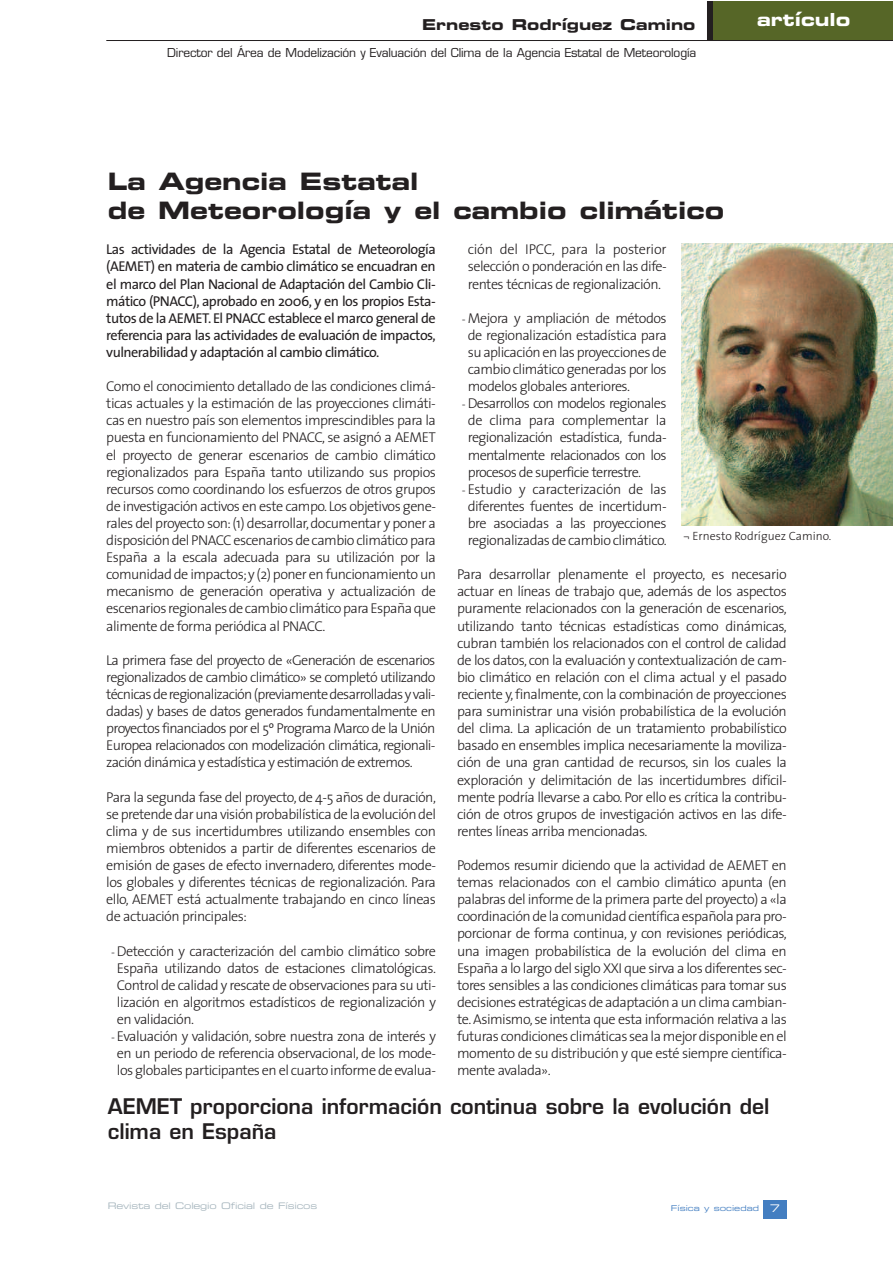
<style>
.page{position:relative;width:893px;height:1263px;background:#fff}
.page>*{position:absolute;margin:0;border:0;box-sizing:border-box;transform-origin:0 0}
.t1{font:24px/28.8px "Eurostile Bold Extended Two";color:#231f20}
.t2{font:600 21px/25.2px "Eurostile";color:#231f20}
.t3{font:18px "Eurostile Bold Extended Two";color:#fff}
.t4{font:15px "Eurostile Bold Extended Two";color:#231f20}
.t5{font:300 14.25px/17.1px "The Sans";letter-spacing:-.035em;color:#231f20;text-align:justify}
.t6{font:14.25px/17.1px "The Sans";letter-spacing:-.035em;color:#231f20;text-align:justify}
.t7{font:12px "Eurostile";letter-spacing:-.015em;color:#231f20}
.t8{font:300 12px "The Sans";color:#231f20}
.t9{font:9px "Eurostile Extended Two";letter-spacing:-.02em;color:#a7b6be}
.t10{font:7.95px "Eurostile Extended Two";color:#437ec1}
.s1{font-size:12px}
.s2{font-size:10.5px;color:#fff}
</style>
<div class="page">
<div style="left:763px;top:1200px;width:24px;height:19px;background:#437ec1"></div>
<img style="left:682px;top:243px;width:210px;height:283px">
<div style="left:710px;top:1px;width:182px;height:40px;background:#566627"></div>
<div style="left:707px;top:1px;width:6px;height:40px;background:#231f20"></div>
<hr style="left:106px;top:40px;width:786px;height:1px;background:#231f20">
<p class="t4" style="left:422px;top:19px;width:275px">Ernesto Rodríguez Camino</p>
<p class="t7" style="left:167px;top:48px;width:530px">Director del Área de Modelización y Evaluación del Clima de la Agencia Estatal de Meteorología</p>
<p class="t3" style="left:757px;top:13px;width:95px">artículo</p>
<h1 class="t1" style="left:108px;top:169px;width:618px">La Agencia Estatal<br>de Meteorología y el cambio climático</h1>
<p class="t6" style="left:106px;top:242px;width:331px">Las actividades de la Agencia Estatal de Meteorología (AEMET) en materia de cambio climático se encuadran en el marco del Plan Nacional de Adaptación del Cambio Cli&shy;mático (PNACC), aprobado en 2006, y en los propios Esta&shy;tutos de la AEMET. El PNACC establece el marco general de referencia para las actividades de evaluación de impactos, vulnerabilidad y adaptación al cambio climático.</p>
<p class="t5" style="left:106px;top:379px;width:331px">Como el conocimiento detallado de las condiciones climá&shy;ticas actuales y la estimación de las proyecciones climáti&shy;cas en nuestro país son elementos imprescindibles para la puesta en funcionamiento del PNACC, se asignó a AEMET el proyecto de generar escenarios de cambio climático regionalizados para España tanto utilizando sus propios recursos como coordinando los esfuerzos de otros grupos de investigación activos en este campo.Los objetivos gene&shy;rales del proyecto son:(1) desarrollar,documentar y poner a disposición del PNACC escenarios de cambio climático para España a la escala adecuada para su utilización por la comunidad de impactos;y (2) poner en funcionamiento un mecanismo de generación operativa y actualización de escenarios regionales de cambio climático para España que alimente de forma periódica al PNACC.</p>
<p class="t5" style="left:106px;top:653px;width:331px">La primera fase del proyecto de «Generación de escenarios regionalizados de cambio climático» se completó utilizando técnicas de regionalización (previamente desarrolladas y vali&shy;dadas) y bases de datos generados fundamentalmente en proyectos financiados por el 5º Programa Marco de la Unión Europea relacionados con modelización climática, regionali&shy;zación dinámica y estadística y estimación de extremos.</p>
<p class="t5" style="left:106px;top:790px;width:331px">Para la segunda fase del proyecto, de 4-5 años de duración, se pretende dar una visión probabilística de la evolución del clima y de sus incertidumbres utilizando ensembles con miembros obtenidos a partir de diferentes escenarios de emisión de gases de efecto invernadero, diferentes mode&shy;los globales y diferentes técnicas de regionalización. Para ello, AEMET está actualmente trabajando en cinco líneas de actuación principales:</p>
<p class="t5" style="left:117px;top:943px;width:321px;text-indent:-6px"><span class="s1">-</span> Detección y caracterización del cambio climático sobre España utilizando datos de estaciones climatológicas.<br>Control de calidad y rescate de observaciones para su uti&shy;lización en algoritmos estadísticos de regionalización y en validación.</p>
<p class="t5" style="left:111px;top:1029px;width:326px;text-align:center"><span class="s1">-</span> Evaluación y validación, sobre nuestra zona de interés y en un periodo de referencia observacional, de los mode&shy;los globales participantes en el cuarto informe de evalua-</p>
<p class="t5" style="left:468px;top:242px;width:200px">ción del IPCC, para la posterior selección o ponderación en las dife&shy;rentes técnicas de regionalización.</p>
<p class="t5" style="left:468px;top:311px;width:200px;text-indent:-6px"><span class="s1">-</span> Mejora y ampliación de métodos de regionalización estadística para su aplicación en las proyecciones de cambio climático generadas por los modelos globales anteriores.</p>
<p class="t5" style="left:468px;top:396px;width:200px;text-indent:-6px"><span class="s1">-</span> Desarrollos con modelos regionales de clima para complementar la regionalización estadística, funda&shy;mentalmente relacionados con los procesos de superficie terrestre.</p>
<p class="t5" style="left:462px;top:482px;width:206px;text-align:center"><span class="s1">-</span> Estudio y caracterización de las diferentes fuentes de incertidum&shy;bre asociadas a las proyecciones regionalizadas de cambio climático.</p>
<p class="t5" style="left:457px;top:567px;width:331px">Para desarrollar plenamente el proyecto, es necesario actuar en líneas de trabajo que, además de los aspectos puramente relacionados con la generación de escenarios, utilizando tanto técnicas estadísticas como dinámicas, cubran también los relacionados con el control de calidad de los datos, con la evaluación y contextualización de cam&shy;bio climático en relación con el clima actual y el pasado reciente y, finalmente, con la combinación de proyecciones para suministrar una visión probabilística de la evolución del clima. La aplicación de un tratamiento probabilístico basado en ensembles implica necesariamente la moviliza&shy;ción de una gran cantidad de recursos, sin los cuales la exploración y delimitación de las incertidumbres difícil&shy;mente podría llevarse a cabo. Por ello es crítica la contribu&shy;ción de otros grupos de investigación activos en las dife&shy;rentes líneas arriba mencionadas.</p>
<p class="t5" style="left:457px;top:858px;width:331px">Podemos resumir diciendo que la actividad de AEMET en temas relacionados con el cambio climático apunta (en palabras del informe de la primera parte del proyecto) a «la coordinación de la comunidad científica española para pro&shy;porcionar de forma continua, y con revisiones periódicas, una imagen probabilística de la evolución del clima en España a lo largo del siglo XXI que sirva a los diferentes sec&shy;tores sensibles a las condiciones climáticas para tomar sus decisiones estratégicas de adaptación a un clima cambian&shy;te. Asimismo, se intenta que esta información relativa a las futuras condiciones climáticas sea la mejor disponible en el momento de su distribución y que esté siempre científica&shy;mente avalada».</p>
<h2 class="t2" style="left:108px;top:1096px;width:663px">AEMET proporciona información continua sobre la evolución del clima en España</h2>
<p class="t8" style="left:684px;top:531px;width:149px">¬ Ernesto Rodríguez Camino.</p>
<p class="t9" style="left:108px;top:1202px;width:211px">Revista del Colegio Oficial de Físicos</p>
<p class="t10" style="left:671px;top:1206px;width:110px">Física y sociedad <span class="s2">7</span></p>
</div>
